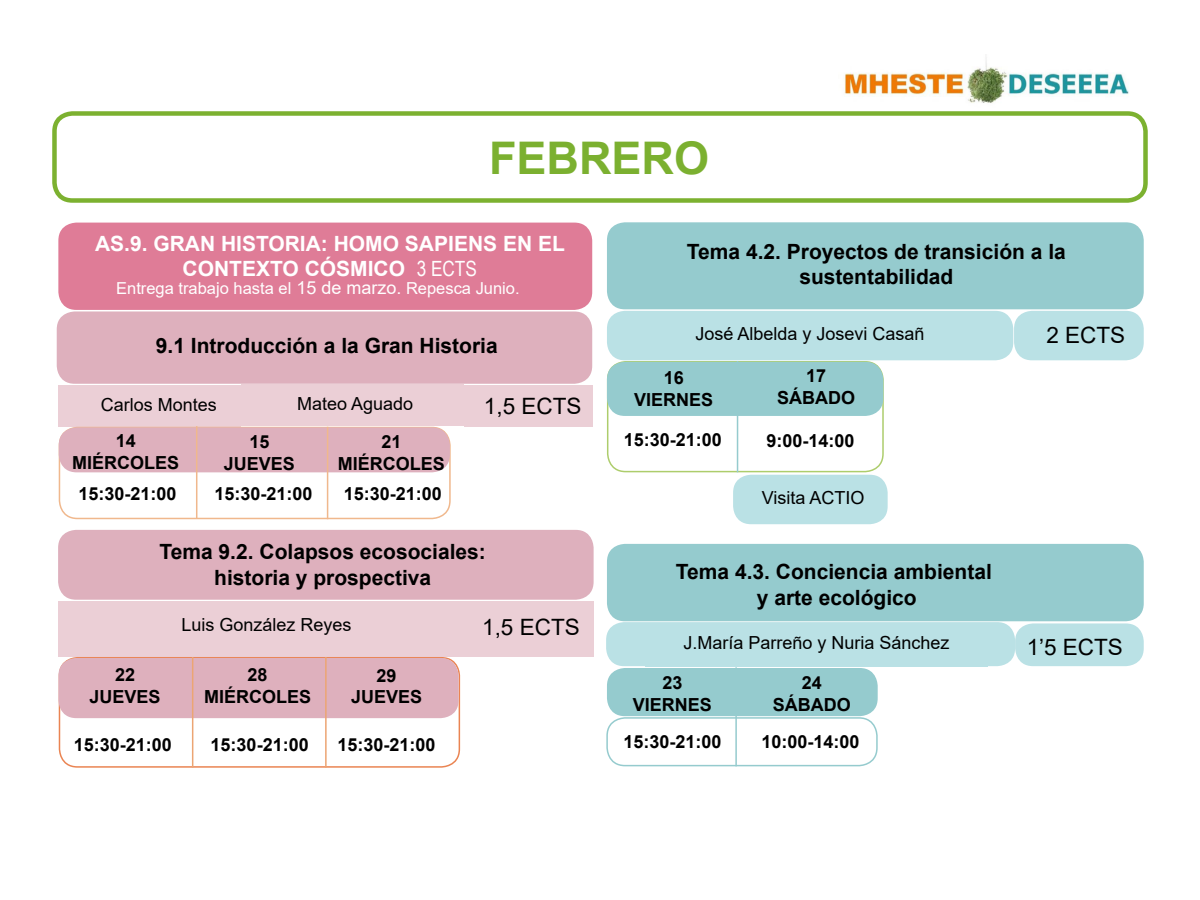
<style>
.page{position:relative;width:1200px;height:900px;background:#fff}
.page>*{position:absolute;margin:0;border:0;box-sizing:border-box;transform-origin:0 0}
.t1{font:700 45px "Arial";color:#7bb030}
.t2{font:22.5px "Arial";color:#000}
.t3{font:700 21px/25.2px "Arial";color:#000;text-align:center}
.t4{font:700 21px/25.2px "Arial";color:#fff;text-align:center}
.t5{font:700 18px/21.6px "Arial";color:#000;text-align:center}
.t6{font:18px "Arial";color:#000}
.t7{font:16.5px "Arial";color:#fff}
.s1{font-family:"Arial Narrow";font-weight:400}
.s2{font-size:18px}
</style>
<div class="page">
<img style="left:844px;top:57px;width:285px;height:46px">
<div style="left:52px;top:111px;width:1096px;height:92px;border:4px solid #7cb130;border-radius:18px"></div>
<div style="left:59px;top:386px;width:182px;height:41px;background:#ebcfd6"></div>
<div style="left:57px;top:311px;width:535px;height:73px;background:#deb0bd;border-radius:18px"></div>
<div style="left:464px;top:385px;width:128px;height:41px;background:#ebcfd6"></div>
<div style="left:59px;top:427px;width:392px;height:92px;border:2px solid #f0b88d;border-radius:18px"></div>
<div style="left:59px;top:427px;width:391px;height:45px;background:#deb0bd;border-radius:18px"></div>
<hr style="left:196px;top:426px;width:1px;height:93px;background:#f0b88d">
<hr style="left:327px;top:427px;width:1px;height:92px;background:#f0b88d">
<div style="left:58px;top:223px;width:534px;height:87px;background:#df7c97;border-radius:18px"></div>
<div style="left:241px;top:385px;width:223px;height:41px;background:#ebcfd6"></div>
<div style="left:607px;top:222px;width:537px;height:87px;background:#95cbce;border-radius:18px"></div>
<div style="left:607px;top:311px;width:406px;height:49px;background:#bae1e5;border-radius:18px"></div>
<div style="left:1014px;top:311px;width:130px;height:49px;background:#bae1e5;border-radius:18px"></div>
<div style="left:607px;top:361px;width:277px;height:111px;border:2px solid #adcd6c;border-radius:18px"></div>
<div style="left:607px;top:362px;width:276px;height:54px;background:#95cbce;border-radius:18px"></div>
<hr style="left:737px;top:361px;width:1px;height:111px;background:#95cbce">
<div style="left:733px;top:475px;width:155px;height:49px;background:#bae1e5;border-radius:18px"></div>
<div style="left:607px;top:544px;width:537px;height:77px;background:#95cbce;border-radius:18px"></div>
<div style="left:1015px;top:623px;width:129px;height:43px;background:#bae1e5;border-radius:18px"></div>
<div style="left:606px;top:717px;width:272px;height:49px;border:2px solid #95cbce;border-radius:18px"></div>
<div style="left:607px;top:668px;width:271px;height:48px;background:#95cbce;border-radius:18px"></div>
<hr style="left:735px;top:667px;width:2px;height:99px;background:#95cbce">
<div style="left:606px;top:622px;width:409px;height:44px;background:#bae1e5;border-radius:18px"></div>
<div style="left:58px;top:601px;width:407px;height:55px;background:#ebcfd6"></div>
<div style="left:58px;top:530px;width:536px;height:70px;background:#deb0bd;border-radius:18px"></div>
<div style="left:465px;top:601px;width:129px;height:55px;background:#ebcfd6"></div>
<div style="left:59px;top:657px;width:401px;height:111px;border:2px solid #ea8452;border-radius:18px"></div>
<div style="left:58px;top:658px;width:401px;height:60px;background:#deb0bd;border-radius:18px"></div>
<hr style="left:192px;top:657px;width:1px;height:111px;background:#eca573">
<hr style="left:325px;top:657px;width:2px;height:111px;background:#eca573">
<h1 class="t1" style="left:489px;top:127px;width:222px">FEBRERO</h1>
<p class="t4" style="left:95px;top:231px;width:471px">AS.9. GRAN HISTORIA: HOMO SAPIENS EN EL<br>CONTEXTO CÓSMICO <span class="s1">3 ECTS</span></p>
<p class="t7" style="left:116px;top:277px;width:405px">Entrega trabajo hasta el <span class="s2">15 de marzo.</span> Repesca Junio.</p>
<p class="t3" style="left:156px;top:333px;width:343px">9.1 Introducción a la Gran Historia</p>
<p class="t6" style="left:297px;top:391px;width:118px">Mateo Aguado</p>
<p class="t6" style="left:101px;top:392px;width:118px">Carlos Montes</p>
<p class="t2" style="left:484px;top:391px;width:99px">1,5 ECTS</p>
<p class="t5" style="left:72px;top:431px;width:109px">14<br>MIÉRCOLES</p>
<p class="t5" style="left:79px;top:483px;width:100px">15:30-21:00</p>
<p class="t5" style="left:224px;top:431px;width:73px">15<br>JUEVES</p>
<p class="t5" style="left:214px;top:483px;width:100px">15:30-21:00</p>
<p class="t5" style="left:338px;top:431px;width:109px">21<br>MIÉRCOLES</p>
<p class="t5" style="left:344px;top:483px;width:100px">15:30-21:00</p>
<p class="t3" style="left:160px;top:540px;width:328px">Tema 9.2. Colapsos ecosociales: historia y prospectiva</p>
<p class="t6" style="left:181px;top:613px;width:172px">Luis González Reyes</p>
<p class="t2" style="left:482px;top:612px;width:99px">1,5 ECTS</p>
<p class="t5" style="left:90px;top:664px;width:73px">22<br>JUEVES</p>
<p class="t5" style="left:74px;top:734px;width:100px">15:30-21:00</p>
<p class="t5" style="left:204px;top:664px;width:109px">28<br>MIÉRCOLES</p>
<p class="t5" style="left:211px;top:734px;width:100px">15:30-21:00</p>
<p class="t5" style="left:351px;top:665px;width:73px">29<br>JUEVES</p>
<p class="t5" style="left:338px;top:734px;width:100px">15:30-21:00</p>
<p class="t3" style="left:687px;top:239px;width:380px">Tema 4.2. Proyectos de transición a la sustentabilidad</p>
<p class="t6" style="left:696px;top:321px;width:231px">José Albelda y Josevi Casañ</p>
<p class="t2" style="left:1047px;top:320px;width:80px">2 ECTS</p>
<p class="t5" style="left:634px;top:367px;width:81px">16<br>VIERNES</p>
<p class="t5" style="left:777px;top:365px;width:79px">17<br>SÁBADO</p>
<p class="t5" style="left:624px;top:430px;width:100px">15:30-21:00</p>
<p class="t5" style="left:766px;top:430px;width:90px">9:00-14:00</p>
<p class="t6" style="left:762px;top:485px;width:104px">Visita ACTIO</p>
<p class="t3" style="left:676px;top:560px;width:317px">Tema 4.3. Conciencia ambiental y arte ecológico</p>
<p class="t6" style="left:683px;top:631px;width:268px">J.María Parreño y Nuria Sánchez</p>
<p class="t5" style="left:633px;top:672px;width:81px">23<br>VIERNES</p>
<p class="t5" style="left:773px;top:672px;width:79px">24<br>SÁBADO</p>
<p class="t5" style="left:623px;top:731px;width:100px">15:30-21:00</p>
<p class="t5" style="left:762px;top:731px;width:100px">10:00-14:00</p>
<p class="t2" style="left:1027px;top:631px;width:98px">1’5 ECTS</p>
</div>
